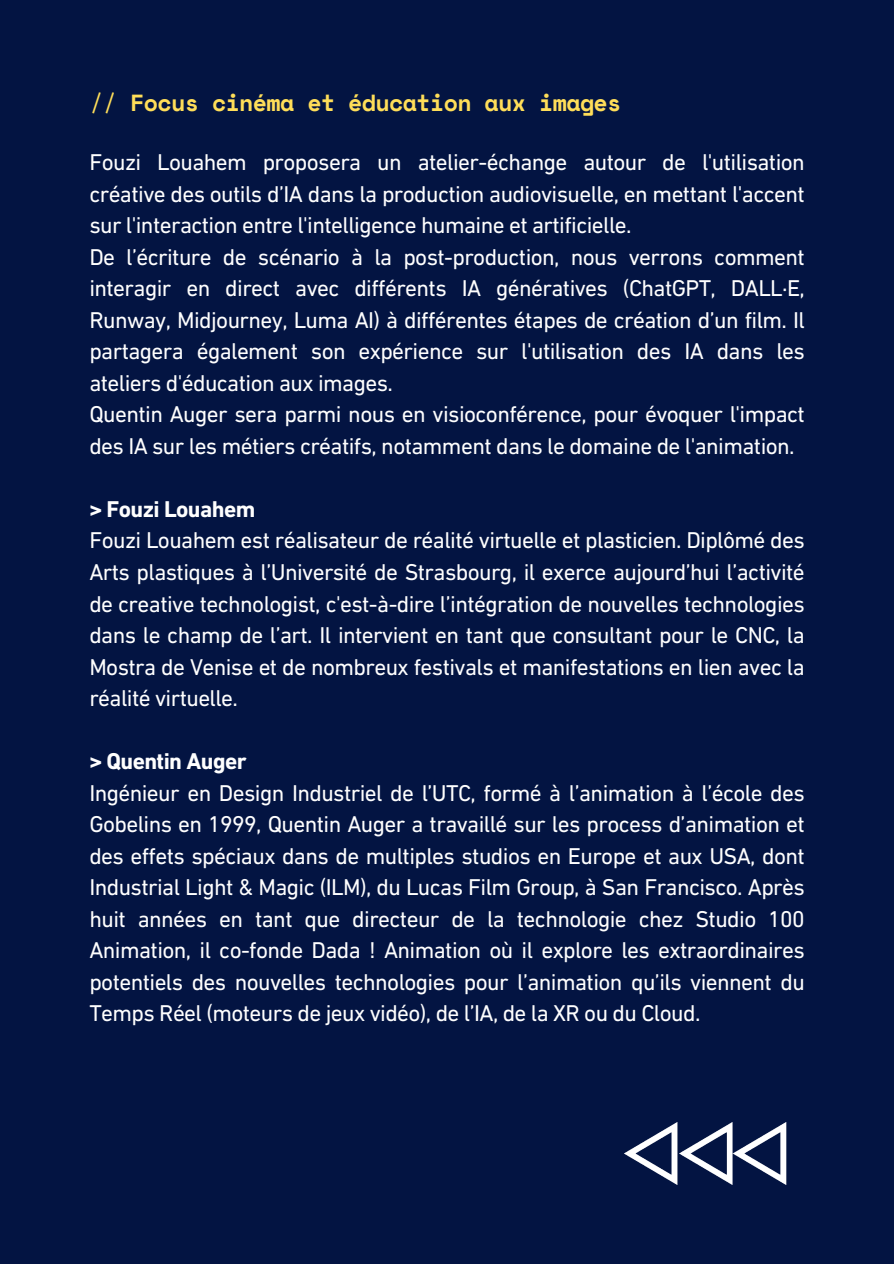
<style>
.page{position:relative;width:894px;height:1264px;background:#fff}
.page>*{position:absolute;margin:0;border:0;box-sizing:border-box;transform-origin:0 0}
.t1{font:23.25px/31.5px "DIN Next LT Pro";letter-spacing:-.025em;color:#fefefe;text-align:justify}
.t2{font:700 23.25px "Space Mono";letter-spacing:-.025em;color:#ffde59}
.t3{font:700 23.25px "DIN Next LT Pro";letter-spacing:-.025em;color:#fefefe}
.s1{font-weight:400}
</style>
<div class="page">
<div style="left:0;top:0;width:893px;height:1263px;background:#031442"></div>
<img style="left:624px;top:1122px;width:163px;height:63px">
<p class="t2" style="left:89px;top:85px;width:533px"><span class="s1">//</span> Focus cinéma et éducation aux images</p>
<p class="t1" style="left:89px;top:149px;width:716px;text-align:left">Fouzi Louahem proposera un atelier-échange autour de l'utilisation créative des outils d’IA dans la production audiovisuelle, en mettant l'accent sur l'interaction entre l'intelligence humaine et artificielle.<br>De l’écriture de scénario à la post-production, nous verrons comment interagir en direct avec différents IA génératives (ChatGPT, DALL·E, Runway, Midjourney, Luma AI) à différentes étapes de création d’un film. Il partagera également son expérience sur l'utilisation des IA dans les ateliers d'éducation aux images.<br>Quentin Auger sera parmi nous en visioconférence, pour évoquer l'impact des IA sur les métiers créatifs, notamment dans le domaine de l'animation.</p>
<p class="t3" style="left:89px;top:499px;width:167px">&gt; Fouzi Louahem</p>
<p class="t1" style="left:89px;top:527px;width:716px">Fouzi Louahem est réalisateur de réalité virtuelle et plasticien. Diplômé des Arts plastiques à l’Université de Strasbourg, il exerce aujourd’hui l’activité de creative technologist, c'est-à-dire l’intégration de nouvelles technologies dans le champ de l’art. Il intervient en tant que consultant pour le CNC, la Mostra de Venise et de nombreux festivals et manifestations en lien avec la réalité virtuelle.</p>
<p class="t3" style="left:89px;top:751px;width:159px">&gt; Quentin Auger</p>
<p class="t1" style="left:89px;top:779px;width:716px">Ingénieur en Design Industriel de l’UTC, formé à l’animation à l’école des Gobelins en 1999, Quentin Auger a travaillé sur les process d’animation et des effets spéciaux dans de multiples studios en Europe et aux USA, dont Industrial Light &amp; Magic (ILM), du Lucas Film Group, à San Francisco. Après huit années en tant que directeur de la technologie chez Studio 100<br>Animation, il co-fonde Dada ! Animation où il explore les extraordinaires potentiels des nouvelles technologies pour l’animation qu’ils viennent du Temps Réel (moteurs de jeux vidéo), de l’IA, de la XR ou du Cloud.</p>
</div>
